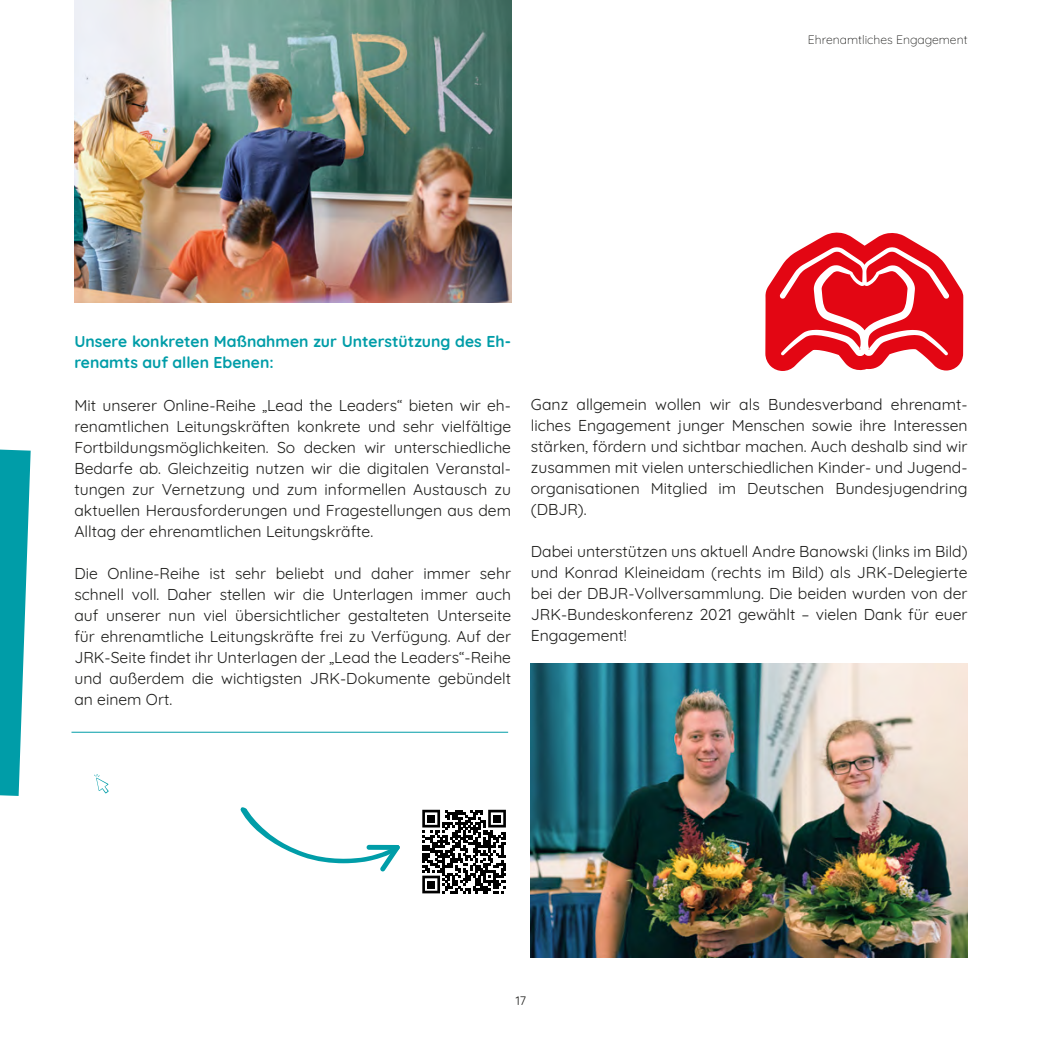
<style>
.page{position:relative;width:1042px;height:1042px;background:#fff}
.page>*{position:absolute;margin:0;border:0;box-sizing:border-box;transform-origin:0 0}
.t1{font:15.75px/21px "Quicksand";color:#1d1d1b;text-align:justify}
.t2{font:700 15.75px/21px "Quicksand";color:#009da8}
.t3{font:300 12.25px "Quicksand";color:#1d1d1b}
.t4{font:12.25px "Quicksand";color:#1d1d1b}
</style>
<div class="page">
<img style="left:74px;top:0;width:437px;height:303px">
<img style="left:531px;top:663px;width:436px;height:294px">
<svg style="left:0;top:449px;width:31px;height:347px"></svg>
<svg style="left:422px;top:810px;width:84px;height:83px"></svg>
<div style="left:427px;top:815px;width:8px;height:7px;background:#000"></div>
<div style="left:493px;top:815px;width:8px;height:7px;background:#000"></div>
<div style="left:427px;top:881px;width:8px;height:7px;background:#000"></div>
<hr style="left:71px;top:732px;width:437px;height:1px;background:#009da8">
<svg style="left:241px;top:807px;width:159px;height:64px"></svg>
<svg style="left:765px;top:232px;width:198px;height:139px"></svg>
<svg style="left:94px;top:774px;width:15px;height:19px"></svg>
<p class="t3" style="left:808px;top:30px;width:161px">Ehrenamtliches Engagement</p>
<p class="t2" style="left:74px;top:330px;width:438px">Unsere konkreten Maßnahmen zur Unterstützung des Eh&shy;renamts auf allen Ebenen:</p>
<p class="t1" style="left:74px;top:393px;width:438px">Mit unserer Online-Reihe „Lead the Leaders“ bieten wir eh&shy;renamtlichen Leitungskräften konkrete und sehr vielfältige Fortbildungsmöglichkeiten. So decken wir unterschiedliche Bedarfe ab. Gleichzeitig nutzen wir die digitalen Veranstal&shy;tungen zur Vernetzung und zum informellen Austausch zu aktuellen Herausforderungen und Fragestellungen aus dem Alltag der ehrenamtlichen Leitungskräfte.</p>
<p class="t1" style="left:74px;top:561px;width:438px">Die Online-Reihe ist sehr beliebt und daher immer sehr schnell voll. Daher stellen wir die Unterlagen immer auch auf unserer nun viel übersichtlicher gestalteten Unterseite für ehrenamtliche Leitungskräfte frei zu Verfügung. Auf der JRK-Seite findet ihr Unterlagen der „Lead the Leaders“-Reihe und außerdem die wichtigsten JRK-Dokumente gebündelt an einem Ort.</p>
<p class="t1" style="left:531px;top:393px;width:438px">Ganz allgemein wollen wir als Bundesverband ehrenamt&shy;liches Engagement junger Menschen sowie ihre Interessen stärken, fördern und sichtbar machen. Auch deshalb sind wir zusammen mit vielen unterschiedlichen Kinder- und Jugend&shy;organisationen Mitglied im Deutschen Bundesjugendring (DBJR).</p>
<p class="t1" style="left:531px;top:540px;width:438px">Dabei unterstützen uns aktuell Andre Banowski (links im Bild) und Konrad Kleineidam (rechts im Bild) als JRK-Delegierte bei der DBJR-Vollversammlung. Die beiden wurden von der JRK-Bundeskonferenz 2021 gewählt – vielen Dank für euer Engagement!</p>
<p class="t4" style="left:516px;top:991px;width:12px">17</p>
</div>
